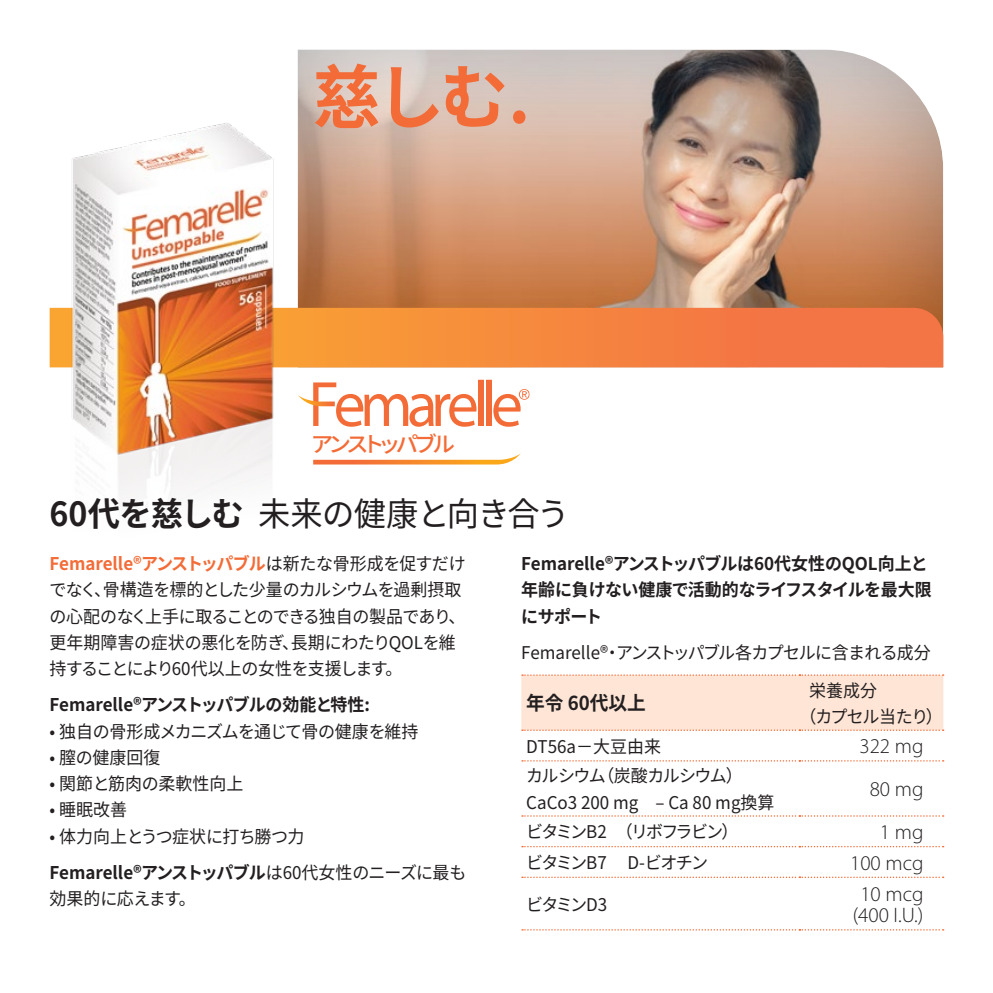
<style>
.page{position:relative;width:993px;height:993px;background:#fff}
.page>*{position:absolute;margin:0;border:0;box-sizing:border-box;transform-origin:0 0}
.t1{font:700 70px "Noto Sans JP";color:#f36c37}
.t2{font:33.25px "Noto Sans JP";letter-spacing:-.03em;color:#231f20}
.t3{font:500 21.7px "Noto Sans JP";letter-spacing:-.22em;color:#f36c37;scale:1.04 1}
.t4{font:300 21px/21.9px "Myriad Pro";color:#231f20;text-align:center}
.t5{font:700 19.25px "Noto Sans JP";color:#231f20}
.t6{font:17.5px/26.2px "Noto Sans JP";letter-spacing:-.025em;color:#231f20}
.t7{font:700 17.5px/26.2px "Noto Sans JP";letter-spacing:-.015em;color:#231f20}
.t8{font:17.5px/26.2px "Noto Sans JP";color:#231f20}
.t9{font:17.5px "Noto Sans JP";letter-spacing:-.11em;color:#231f20}
.t10{font:17.5px "Noto Sans JP";letter-spacing:-.1em;color:#231f20}
.s1{font-weight:700}
.s2{font-weight:700;color:#f36c37}
</style>
<div class="page">
<div style="left:296px;top:48px;width:648px;height:320px;background:#231f20;opacity:.3"></div>
<svg style="left:50px;top:308px;width:893px;height:59px"></svg>
<img style="left:61px;top:123px;width:225px;height:371px">
<svg style="left:493px;top:389px;width:36px;height:37px"></svg>
<div style="left:478px;top:379px;width:5px;height:47px;background:#f36c37"></div>
<div style="left:486px;top:379px;width:5px;height:47px;background:#f36c37"></div>
<svg style="left:298px;top:382px;width:178px;height:44px"></svg>
<svg style="left:313px;top:454px;width:207px;height:10px"></svg>
<svg style="left:522px;top:760px;width:421px;height:1px"></svg>
<svg style="left:522px;top:815px;width:421px;height:1px"></svg>
<svg style="left:522px;top:845px;width:421px;height:2px"></svg>
<svg style="left:522px;top:876px;width:421px;height:1px"></svg>
<svg style="left:522px;top:929px;width:421px;height:1px"></svg>
<div style="left:521px;top:674px;width:422px;height:56px;background:#fee5d6"></div>
<h1 class="t1" style="left:312px;top:58px;width:219px">慈しむ.</h1>
<p class="t3" style="left:311px;top:432px;width:140px">アンストッパブル</p>
<h2 class="t2" style="left:50px;top:494px;width:521px"><span class="s1">60代を慈しむ</span> 未来の健康と向き合う</h2>
<p class="t6" style="left:50px;top:550px;width:417px"><span class="s2">Femarelle®アンストッパブル</span>は新たな骨形成を促すだけでなく、骨構造を標的とした少量のカルシウムを過剰摂取の心配のなく上手に取ることのできる独自の製品であり、更年期障害の症状の悪化を防ぎ、長期にわたりQOLを維持することにより60代以上の女性を支援します。</p>
<p class="t7" style="left:50px;top:692px;width:322px">Femarelle®アンストッパブルの効能と特性:</p>
<p class="t6" style="left:50px;top:718px;width:370px">• 独自の骨形成メカニズムを通じて骨の健康を維持</p>
<p class="t6" style="left:50px;top:744px;width:112px">• 膣の健康回復</p>
<p class="t8" style="left:50px;top:770px;width:195px">• 関節と筋肉の柔軟性向上</p>
<p class="t6" style="left:50px;top:797px;width:79px">• 睡眠改善</p>
<p class="t6" style="left:50px;top:818px;width:418px;line-height:36.2px">• 体力向上とうつ症状に打ち勝つ力<br><span class="s1">Femarelle®アンストッパブル</span>は60代女性のニーズに最も</p>
<p class="t6" style="left:50px;top:885px;width:148px">効果的に応えます。</p>
<p class="t7" style="left:521px;top:550px;width:412px">Femarelle®アンストッパブルは60代女性のQOL向上と年齢に負けない健康で活動的なライフスタイルを最大限にサポート</p>
<p class="t6" style="left:521px;top:639px;width:410px">Femarelle®・アンストッパブル各カプセルに含まれる成分</p>
<p class="t5" style="left:526px;top:692px;width:121px">年令 60代以上</p>
<p class="t6" style="left:799px;top:677px;width:145px;text-indent:10px">栄養成分<br>（カプセル当たり）</p>
<p class="t8" style="left:526px;top:733px;width:136px">DT56a－大豆由来</p>
<p class="t4" style="left:859px;top:735px;width:65px">322 mg</p>
<p class="t8" style="left:526px;top:762px;width:250px">カルシウム（炭酸カルシウム）<br>CaCo3 200 mg　– Ca 80 mg換算</p>
<p class="t4" style="left:869px;top:777px;width:55px">80 mg</p>
<p class="t9" style="left:526px;top:821px;width:214px">ビタミンB2　（リボフラビン）</p>
<p class="t4" style="left:879px;top:820px;width:45px">1 mg</p>
<p class="t10" style="left:526px;top:852px;width:183px">ビタミンB7 　D-ビオチン</p>
<p class="t4" style="left:849px;top:851px;width:75px">100 mcg</p>
<p class="t6" style="left:526px;top:891px;width:99px">ビタミンD3　</p>
<p class="t4" style="left:852px;top:882px;width:72px">10 mcg (400 I.U.)</p>
</div>
